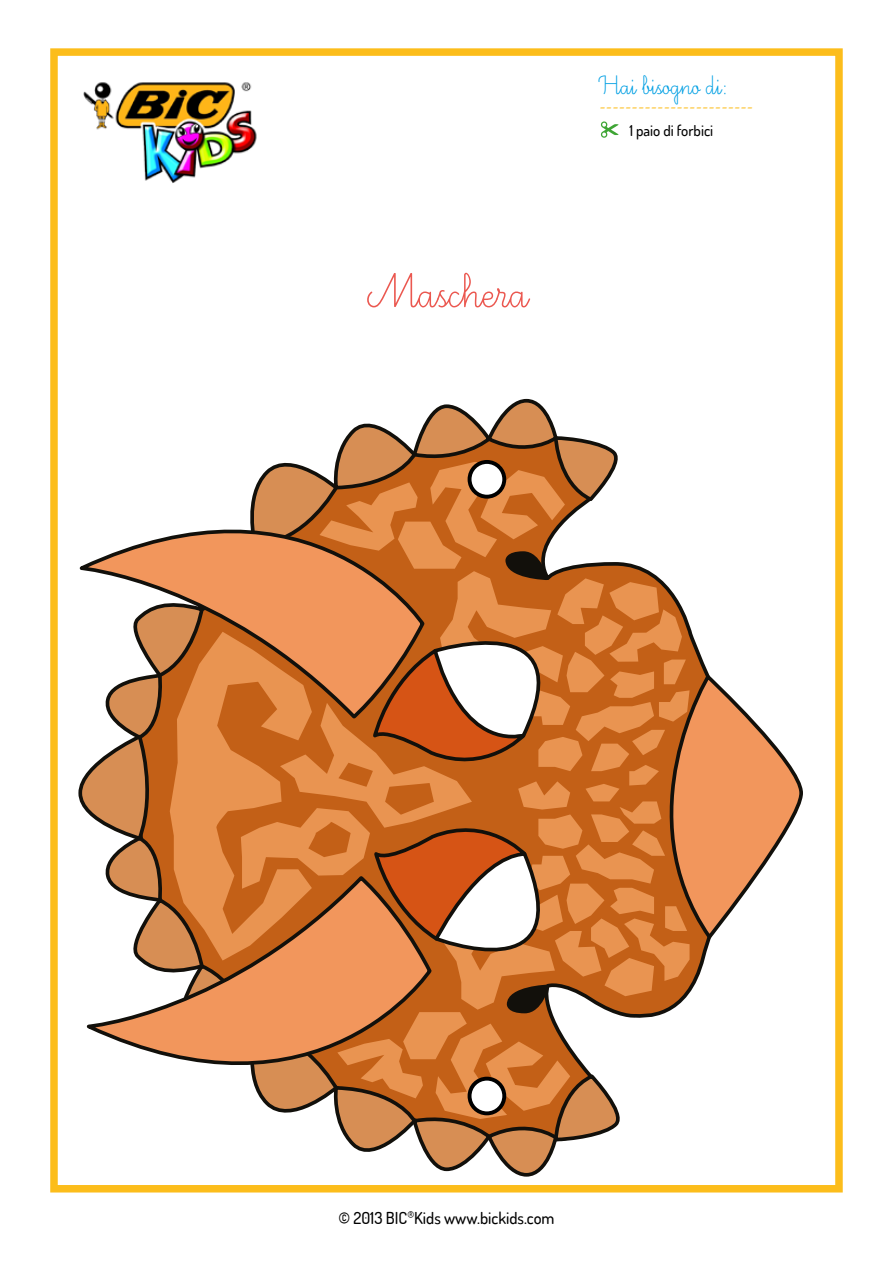
<style>
.page{position:relative;width:893px;height:1263px;background:#fff}
.page>*{position:absolute;margin:0;border:0;box-sizing:border-box;transform-origin:0 0}
.t1{font:60px "Ecriture A Romain Orne";color:#eb5850}
.t2{font:33px "Ecriture A Romain Orne";color:#009fe3}
.t3{font:18px "Minion Pro";color:#fcbd1b}
.t4{font:500 16.5px "Dosis";color:#000}
.t5{font:500 15px "Dosis";color:#000}
</style>
<div class="page">
<div style="left:50px;top:48px;width:793px;height:1144px;border:8px solid #fcbd1b"></div>
<img style="left:83px;top:82px;width:174px;height:101px">
<svg style="left:600px;top:121px;width:19px;height:17px"></svg>
<svg style="left:690px;top:673px;width:113px;height:276px"></svg>
<svg style="left:78px;top:398px;width:612px;height:779px"></svg>
<div style="left:470px;top:462px;width:34px;height:35px;background:#fff;border-radius:50%"></div>
<div style="left:468px;top:460px;width:38px;height:39px;border:4px solid #000;border-radius:50%"></div>
<div style="left:470px;top:1079px;width:34px;height:34px;background:#fff;border-radius:50%"></div>
<div style="left:468px;top:1077px;width:38px;height:38px;border:4px solid #000;border-radius:50%"></div>
<svg style="left:85px;top:873px;width:348px;height:261px"></svg>
<svg style="left:78px;top:460px;width:348px;height:262px"></svg>
<h1 class="t1" style="left:366px;top:262px;width:163px">Maschera</h1>
<h2 class="t2" style="left:600px;top:69px;width:129px">Hai bisogno di:</h2>
<p class="t3" style="left:600px;top:94px;width:155px">------------------------</p>
<p class="t5" style="left:629px;top:121px;width:85px">1 paio di forbici</p>
<p class="t4" style="left:338px;top:1207px;width:218px">© 2013 BIC<sup>®</sup>Kids www.bickids.com</p>
</div>
